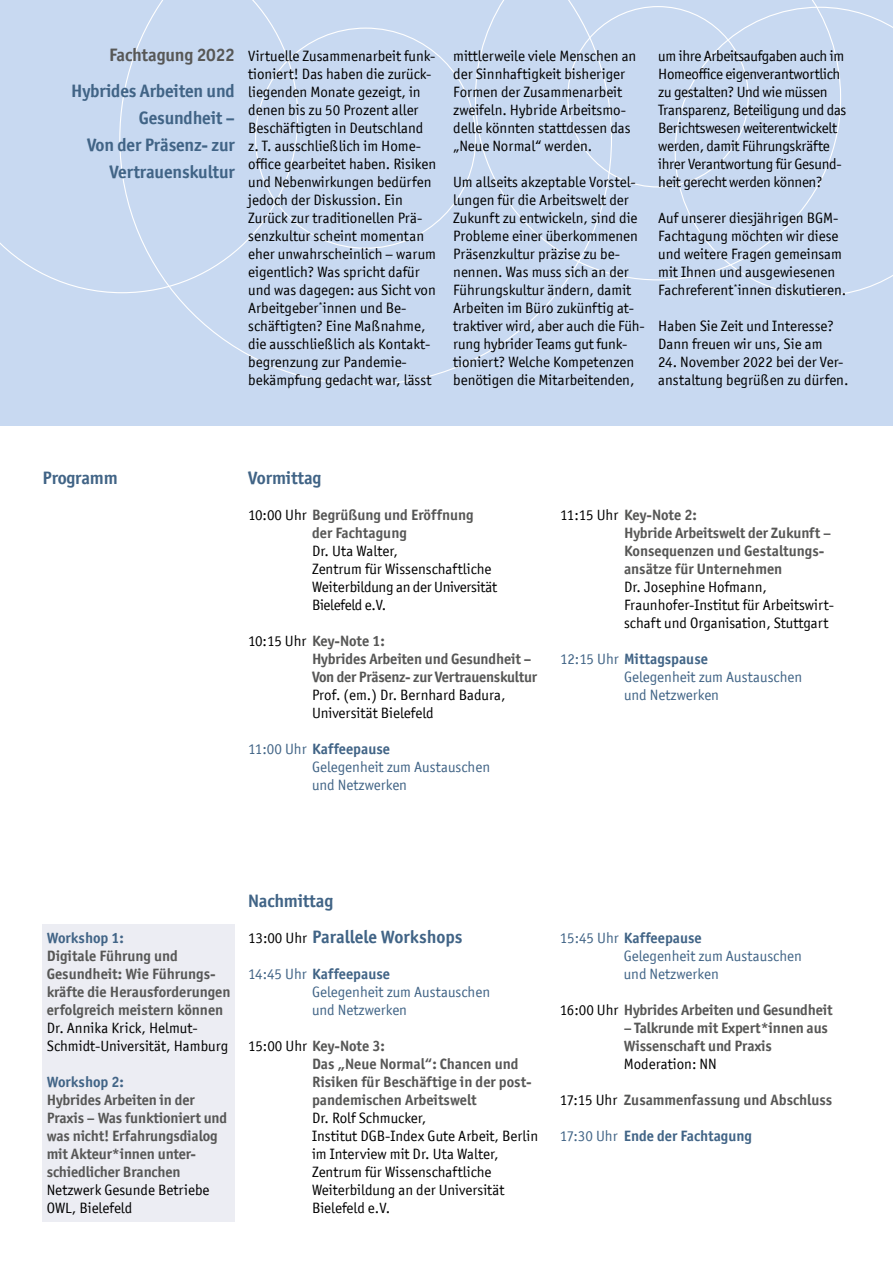
<style>
.page{position:relative;width:893px;height:1263px;background:#fff}
.page>*{position:absolute;margin:0;border:0;box-sizing:border-box;transform-origin:0 0}
.t1{font:700 18px/27px "Officina San ITC";letter-spacing:-.01em;color:#416486;text-align:right}
.t2{font:700 18px "Officina San ITC";letter-spacing:-.01em;color:#575756}
.t3{font:15px/18px "Officina San ITC";color:#000}
.t4{font:700 15px/18px "Officina San ITC";letter-spacing:-.005em;color:#575756}
.t5{font:15px/18px "Officina San ITC";color:#416486}
.t6{font:15px/18px "Officina San ITC";letter-spacing:-.02em;color:#000}
.t7{font:700 15px "Officina San ITC";color:#416486}
.s1{font-weight:400;color:#000}
.s2{font-weight:700}
.s3{font-weight:400;font-size:15px;color:#000}
.s4{font-weight:400}
</style>
<div class="page">
<div style="left:0;top:0;width:893px;height:425px;background:#c8d9f1"></div>
<svg style="left:174px;top:27px;width:393px;height:358px"></svg>
<svg style="left:755px;top:8px;width:138px;height:288px"></svg>
<svg style="left:474px;top:0;width:368px;height:281px"></svg>
<svg style="left:0;top:0;width:299px;height:294px"></svg>
<div style="left:43px;top:925px;width:192px;height:297px;background:#ecedf3"></div>
<p class="t2" style="left:109px;top:43px;width:127px">Fachtagung 2022</p>
<p class="t1" style="left:71px;top:77px;width:165px">Hybrides Arbeiten und<br>Gesundheit –<br>Von der Präsenz- zur<br>Vertrauenskultur</p>
<p class="t3" style="left:248px;top:46px;width:189px">Virtuelle Zusammenarbeit funk&shy;tioniert! Das haben die zurück&shy;liegenden Monate gezeigt, in denen bis zu 50 Prozent aller<br>Beschäftigten in Deutschland z. T. ausschließlich im Home&shy;office gearbeitet haben. Risiken und Nebenwirkungen bedürfen jedoch der Diskussion. Ein<br>Zurück zur traditionellen Prä&shy;senzkultur scheint momentan eher unwahrscheinlich − warum eigentlich? Was spricht dafür und was dagegen: aus Sicht von<br>Arbeitgeber<sup>*</sup>innen und Be&shy;schäftigten? Eine Maßnahme, die ausschließlich als Kontakt&shy;begrenzung zur Pandemie&shy;bekämpfung gedacht war, lässt</p>
<p class="t3" style="left:453px;top:46px;width:185px">mittlerweile viele Menschen an der Sinnhaftigkeit bisheriger<br>Formen der Zusammenarbeit zweifeln. Hybride Arbeitsmo&shy;delle könnten stattdessen das „Neue Normal“ werden.</p>
<p class="t3" style="left:453px;top:172px;width:193px">Um allseits akzeptable Vorstel&shy;lungen für die Arbeitswelt der<br>Zukunft zu entwickeln, sind die<br>Probleme einer überkommenen<br>Präsenzkultur präzise zu be&shy;nennen. Was muss sich an der<br>Führungskultur ändern, damit<br>Arbeiten im Büro zukünftig at&shy;traktiver wird, aber auch die Füh&shy;rung hybrider Teams gut funk&shy;tioniert? Welche Kompetenzen benötigen die Mitarbeitenden,</p>
<p class="t6" style="left:658px;top:46px;width:190px">um ihre Arbeitsaufgaben auch im<br>Homeoffice eigenverantwortlich zu gestalten? Und wie müssen<br>Transparenz, Beteiligung und das<br>Berichtswesen weiterentwickelt werden, damit Führungskräfte ihrer Verantwortung für Gesund&shy;heit gerecht werden können?</p>
<p class="t3" style="left:658px;top:208px;width:190px">Auf unserer diesjährigen BGM-<br>Fachtagung möchten wir diese und weitere Fragen gemeinsam mit Ihnen und ausgewiesenen<br>Fachreferent<sup>*</sup>innen diskutieren.</p>
<p class="t3" style="left:658px;top:316px;width:177px">Haben Sie Zeit und Interesse?<br>Dann freuen wir uns, Sie am</p>
<p class="t3" style="left:658px;top:352px;width:192px">24. November 2022 bei der Ver&shy;anstaltung begrüßen zu dürfen.</p>
<p class="t1" style="left:43px;top:464px;width:77px">Programm</p>
<p class="t1" style="left:248px;top:464px;width:75px">Vormittag</p>
<p class="t4" style="left:248px;top:505px;width:227px;text-align:center"><span class="s1">10:00 Uhr</span> Begrüßung und Eröffnung der Fachtagung</p>
<p class="t3" style="left:312px;top:541px;width:187px">Dr. Uta Walter,<br>Zentrum für Wissenschaftliche<br>Weiterbildung an der Universität<br>Bielefeld e.V.</p>
<p class="t4" style="left:312px;top:631px;width:227px;text-indent:-64px"><span class="s1">10:15 Uhr</span> Key-Note 1:<br>Hybrides Arbeiten und Gesundheit –<br>Von der Präsenz- zur Vertrauenskultur</p>
<p class="t3" style="left:312px;top:685px;width:195px">Prof. (em.) Dr. Bernhard Badura,<br>Universität Bielefeld</p>
<p class="t5" style="left:312px;top:739px;width:180px;text-indent:-64px">11:00 Uhr <span class="s2">Kaffeepause<br></span>Gelegenheit zum Austauschen und Netzwerken</p>
<p class="t4" style="left:624px;top:505px;width:209px;text-indent:-64px"><span class="s1">11:15 Uhr</span> Key-Note 2:<br>Hybride Arbeitswelt der Zukunft −<br>Konsequenzen und Gestaltungs&shy;ansätze für Unternehmen</p>
<p class="t3" style="left:624px;top:577px;width:211px">Dr. Josephine Hofmann,<br>Fraunhofer-Institut für Arbeitswirt&shy;schaft und Organisation, Stuttgart</p>
<p class="t5" style="left:624px;top:649px;width:180px;text-indent:-64px">12:15 Uhr <span class="s2">Mittagspause<br></span>Gelegenheit zum Austauschen und Netzwerken</p>
<p class="t7" style="left:47px;top:928px;width:79px">Workshop 1:</p>
<p class="t4" style="left:47px;top:946px;width:185px">Digitale Führung und<br>Gesundheit: Wie Führungs&shy;kräfte die Herausforderungen erfolgreich meistern können</p>
<p class="t3" style="left:47px;top:1018px;width:183px">Dr. Annika Krick, Helmut-<br>Schmidt-Universität, Hamburg</p>
<p class="t7" style="left:47px;top:1072px;width:79px">Workshop 2:</p>
<p class="t4" style="left:47px;top:1090px;width:182px">Hybrides Arbeiten in der<br>Praxis − Was funktioniert und was nicht! Erfahrungsdialog mit Akteur*innen unter&shy;schiedlicher Branchen</p>
<p class="t3" style="left:47px;top:1180px;width:164px">Netzwerk Gesunde Betriebe<br>OWL, Bielefeld</p>
<p class="t1" style="left:248px;top:882px;width:216px;line-height:36px;text-align:left">Nachmittag<br><span class="s3">13:00 Uhr</span> Parallele Workshops</p>
<p class="t5" style="left:312px;top:964px;width:180px;text-indent:-64px">14:45 Uhr <span class="s2">Kaffeepause<br></span>Gelegenheit zum Austauschen und Netzwerken</p>
<p class="t4" style="left:312px;top:1036px;width:221px;text-indent:-64px"><span class="s1">15:00 Uhr</span> Key-Note 3:<br>Das „Neue Normal“: Chancen und<br>Risiken für Beschäftige in der post&shy;pandemischen Arbeitswelt</p>
<p class="t3" style="left:312px;top:1108px;width:228px">Dr. Rolf Schmucker,<br>Institut DGB-Index Gute Arbeit, Berlin im Interview mit Dr. Uta Walter,<br>Zentrum für Wissenschaftliche<br>Weiterbildung an der Universität<br>Bielefeld e.V.</p>
<p class="t5" style="left:624px;top:928px;width:180px;text-indent:-64px">15:45 Uhr <span class="s2">Kaffeepause<br></span>Gelegenheit zum Austauschen und Netzwerken</p>
<p class="t4" style="left:624px;top:1000px;width:210px;text-indent:-64px"><span class="s1">16:00 Uhr</span> Hybrides Arbeiten und Gesundheit − Talkrunde mit Expert*innen aus<br>Wissenschaft und Praxis</p>
<p class="t3" style="left:624px;top:1054px;width:95px">Moderation: NN</p>
<p class="t4" style="left:560px;top:1090px;width:274px"><span class="s1">17:15 Uhr</span> Zusammenfassung und Abschluss</p>
<p class="t7" style="left:560px;top:1126px;width:194px"><span class="s4">17:30 Uhr</span> Ende der Fachtagung</p>
</div>
